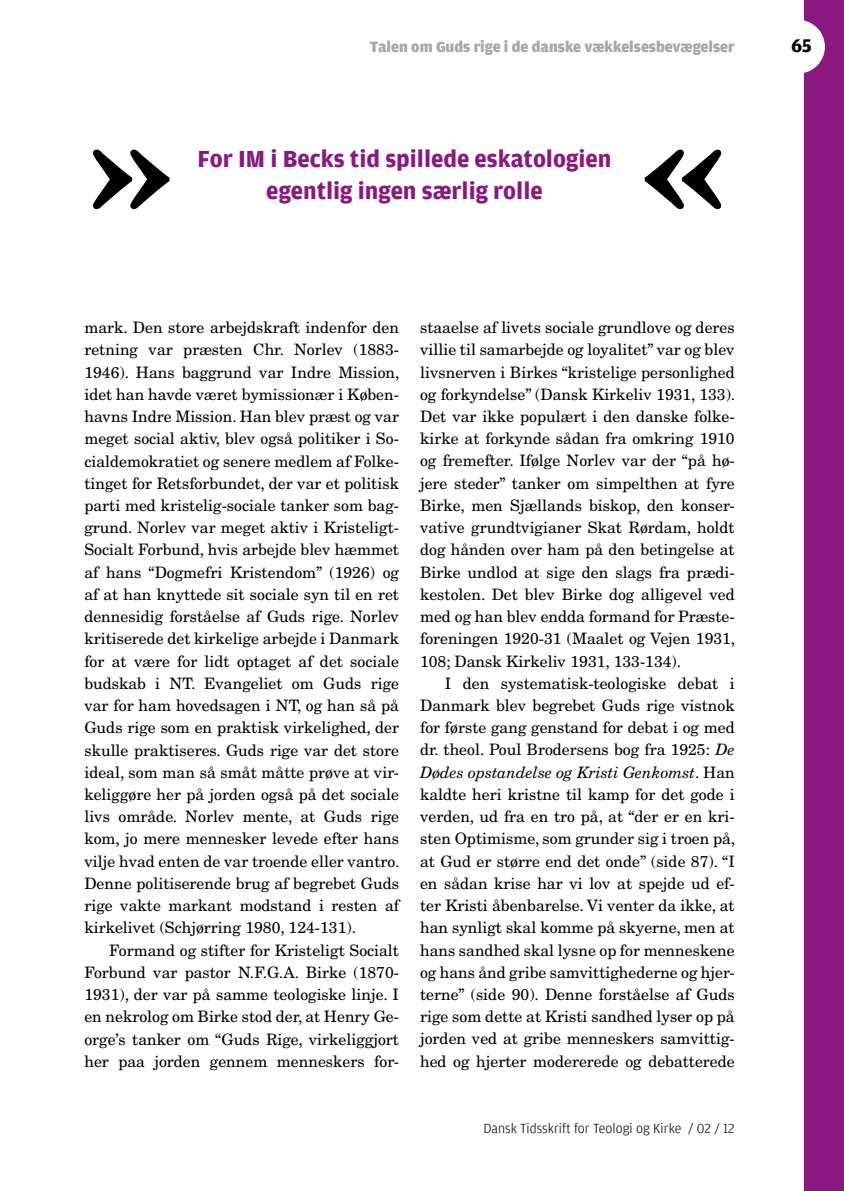
<style>
.page{position:relative;width:844px;height:1191px;background:#fff}
.page>*{position:absolute;margin:0;border:0;box-sizing:border-box;transform-origin:0 0}
.t1{font:700 187.25px "New Century Schlbk";color:#000}
.t2{font:700 24.5px/31.5px "Amplitude";color:#891981;text-align:center}
.t3{font:700 19.25px "Amplitude";color:#000}
.t4{font:15.75px/22.2px "New Century Schlbk";color:#000;text-align:justify}
.t5{font:900 15.75px "Amplitude";letter-spacing:-.005em;color:#a6a7a7}
.t6{font:300 14px "Amplitude";color:#000}
.s1{font-style:italic}
</style>
<div class="page">
<div style="left:804px;top:0;width:39px;height:1191px;background:#891981"></div>
<div style="left:771px;top:20px;width:53px;height:54px;background:#fff;border-radius:50%"></div>
<p class="t5" style="left:370px;top:38px;width:366px">Talen om Guds rige i de danske vækkelsesbevægelser</p>
<h2 class="t2" style="left:197px;top:144px;width:415px">For IM i Becks tid spillede eskatologien egentlig ingen særlig rolle</h2>
<h1 class="t1" style="left:84px;top:39px;width:95px">»</h1>
<h1 class="t1" style="left:636px;top:39px;width:95px">«</h1>
<p class="t4" style="left:84px;top:316px;width:316px">mark. Den store arbejdskraft indenfor den retning var præsten Chr. Norlev (1883- 1946). Hans baggrund var Indre Mission, idet han havde været bymissionær i Køben&shy;havns Indre Mission. Han blev præst og var meget social aktiv, blev også politiker i So&shy;cialdemokratiet og senere medlem af Folke&shy;tinget for Retsforbundet, der var et politisk parti med kristelig-sociale tanker som bag&shy;grund. Norlev var meget aktiv i Kristeligt-Socialt Forbund, hvis arbejde blev hæmmet af hans “Dogmefri Kristendom” (1926) og af at han knyttede sit sociale syn til en ret dennesidig forståelse af Guds rige. Norlev kritiserede det kirkelige arbejde i Danmark for at være for lidt optaget af det sociale budskab i NT. Evangeliet om Guds rige var for ham hovedsagen i NT, og han så på Guds rige som en praktisk virkelighed, der skulle praktiseres. Guds rige var det store ideal, som man så småt måtte prøve at vir&shy;keliggøre her på jorden også på det sociale livs område. Norlev mente, at Guds rige kom, jo mere mennesker levede efter hans vilje hvad enten de var troende eller vantro.<br>Denne politiserende brug af begrebet Guds rige vakte markant modstand i resten af kirkelivet (Schjørring 1980, 124-131).</p>
<p class="t4" style="left:84px;top:939px;width:316px;text-indent:25px">Formand og stifter for Kristeligt Socialt Forbund var pastor N.F.G.A. Birke (1870- 1931), der var på samme teologiske linje. I en nekrolog om Birke stod der, at Henry Ge&shy;orge’s tanker om “Guds Rige, virkeliggjort her paa jorden gennem menneskers for-</p>
<p class="t4" style="left:420px;top:316px;width:316px">staaelse af livets sociale grundlove og deres villie til samarbejde og loyalitet” var og blev livsnerven i Birkes “kristelige personlighed og forkyndelse” (Dansk Kirkeliv 1931, 133).<br>Det var ikke populært i den danske folke&shy;kirke at forkynde sådan fra omkring 1910 og fremefter. Ifølge Norlev var der “på hø&shy;jere steder” tanker om simpelthen at fyre Birke, men Sjællands biskop, den konser&shy;vative grundtvigianer Skat Rørdam, holdt dog hånden over ham på den betingelse at Birke undlod at sige den slags fra prædi&shy;kestolen. Det blev Birke dog alligevel ved med og han blev endda formand for Præste&shy;foreningen 1920-31 (Maalet og Vejen 1931, 108; Dansk Kirkeliv 1931, 133-134).</p>
<p class="t4" style="left:420px;top:672px;width:316px;text-indent:25px">I den systematisk-teologiske debat i Danmark blev begrebet Guds rige vistnok for første gang genstand for debat i og med dr. theol. Poul Brodersens bog fra 1925: <span class="s1">De Dødes opstandelse og Kristi Genkomst</span>. Han kaldte heri kristne til kamp for det gode i verden, ud fra en tro på, at “der er en kri&shy;sten Optimisme, som grunder sig i troen på, at Gud er større end det onde” (side 87). “I en sådan krise har vi lov at spejde ud ef&shy;ter Kristi åbenbarelse. Vi venter da ikke, at han synligt skal komme på skyerne, men at hans sandhed skal lysne op for menneskene og hans ånd gribe samvittighederne og hjer&shy;terne” (side 90). Denne forståelse af Guds rige som dette at Kristi sandhed lyser op på jorden ved at gribe menneskers samvittig&shy;hed og hjerter modererede og debatterede</p>
<p class="t6" style="left:483px;top:1120px;width:253px">Dansk Tidsskrift for Teologi og Kirke / 02 / 12</p>
<p class="t3" style="left:790px;top:35px;width:22px">65</p>
</div>
